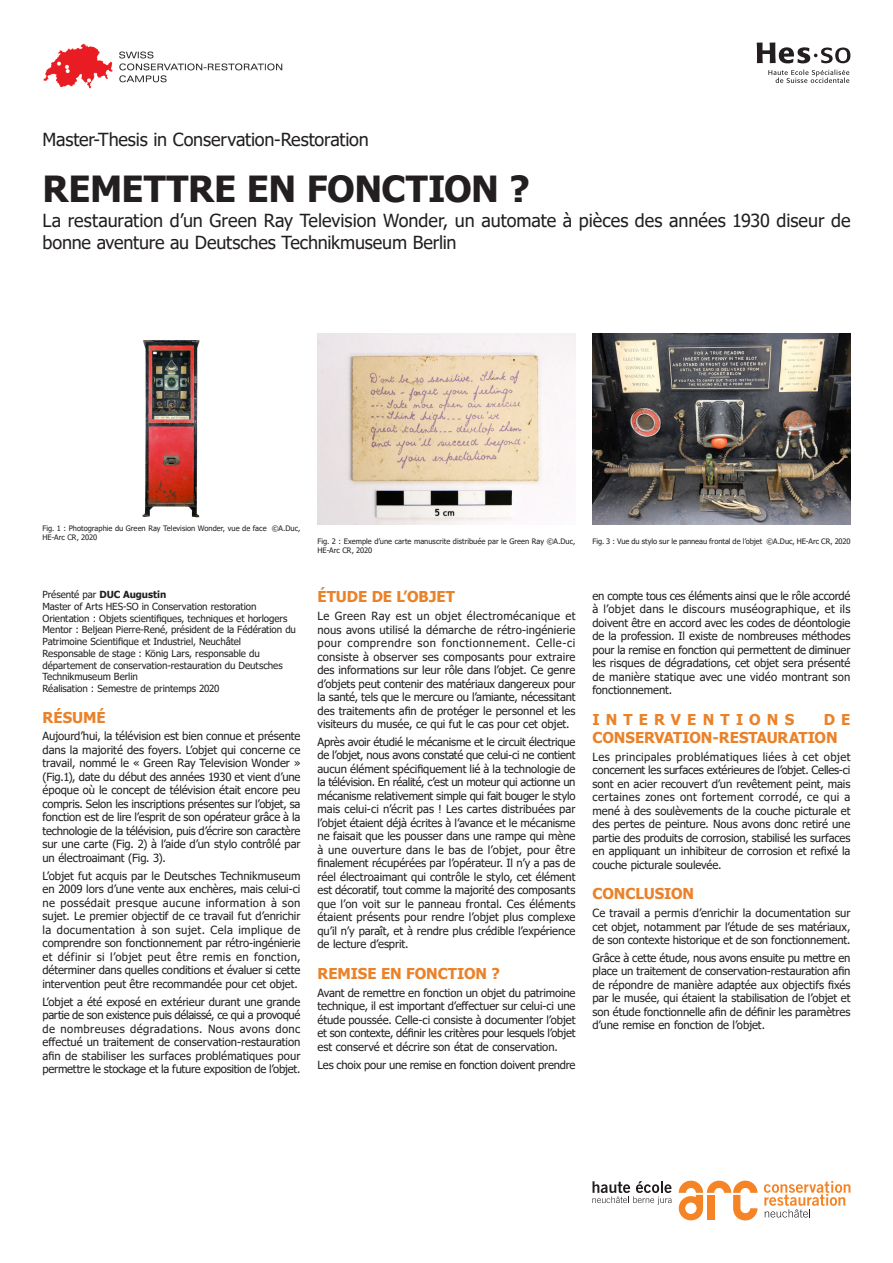
<style>
.page{position:relative;width:893px;height:1263px;background:#fff}
.page>*{position:absolute;margin:0;border:0;box-sizing:border-box;transform-origin:0 0}
.Titre_haut{font:700 36px "Tahoma";letter-spacing:-.01em;color:#231f20}
.Titre_haut-sous-titi{font:18px/21.6px "Tahoma";letter-spacing:-.005em;color:#231f20}
.Titre{font:700 15px/18px "Tahoma";letter-spacing:-.005em;color:#ea822a}
.Titre-2{font:700 15px "Tahoma";letter-spacing:.41em;color:#ea822a}
.t1{font:11.25px/13.5px "Tahoma";letter-spacing:-.01em;color:#231f20;text-align:justify}
.Normal_alignö_gauche{font:9.75px/11.7px "Tahoma";letter-spacing:-.005em;color:#231f20}
.Lögende{font:7.5px/9px "Tahoma";color:#231f20}
.s1{font-weight:700}
</style>
<div class="page">
<svg style="left:679px;top:1180px;width:78px;height:40px"></svg>
<svg style="left:592px;top:1181px;width:79px;height:23px"></svg>
<svg style="left:764px;top:1181px;width:86px;height:36px"></svg>
<svg style="left:768px;top:70px;width:81px;height:13px"></svg>
<svg style="left:757px;top:43px;width:93px;height:20px"></svg>
<img style="left:43px;top:43px;width:240px;height:46px">
<img style="left:592px;top:334px;width:258px;height:191px">
<img style="left:317px;top:334px;width:258px;height:191px">
<img style="left:142px;top:340px;width:58px;height:178px">
<p class="Titre_haut-sous-titi" style="left:43px;top:129px;width:328px">Master-Thesis in Conservation-Restoration</p>
<p class="Titre_haut" style="left:43px;top:163px;width:489px">REMETTRE EN FONCTION ?</p>
<p class="Titre_haut-sous-titi" style="left:43px;top:211px;width:809px">La restauration d’un Green Ray Television Wonder, un automate à pièces des années 1930 diseur de bonne aventure au Deutsches Technikmuseum Berlin</p>
<p class="Lögende" style="left:43px;top:524px;width:259px">Fig. 1 : Photographie du Green Ray Television Wonder, vue de face ©A.Duc,<br>HE-Arc CR, 2020</p>
<p class="Normal_alignö_gauche" style="left:43px;top:589px;width:255px">Présenté par <span class="s1">DUC Augustin<br></span>Master of Arts HES-SO in Conservation restoration Orientation : Objets scientifiques, techniques et horlogers Mentor : Beljean Pierre-René, président de la Fédération du Patrimoine Scientifique et Industriel, Neuchâtel Responsable de stage : König Lars, responsable du département de conservation-restauration du Deutsches Technikmuseum Berlin<br>Réalisation : Semestre de printemps 2020</p>
<p class="Titre" style="left:43px;top:709px;width:65px">RÉSUMÉ</p>
<p class="t1" style="left:43px;top:730px;width:259px">Aujourd’hui, la télévision est bien connue et présente dans la majorité des foyers. L’objet qui concerne ce travail, nommé le « Green Ray Television Wonder » (Fig.1), date du début des années 1930 et vient d’une époque où le concept de télévision était encore peu compris. Selon les inscriptions présentes sur l’objet, sa fonction est de lire l’esprit de son opérateur grâce à la technologie de la télévision, puis d’écrire son caractère sur une carte (Fig. 2) à l’aide d’un stylo contrôlé par un électroaimant (Fig. 3).</p>
<p class="t1" style="left:43px;top:869px;width:259px">L’objet fut acquis par le Deutsches Technikmuseum en 2009 lors d’une vente aux enchères, mais celui-ci ne possédait presque aucune information à son sujet. Le premier objectif de ce travail fut d’enrichir la documentation à son sujet. Cela implique de comprendre son fonctionnement par rétro-ingénierie et définir si l’objet peut être remis en fonction, déterminer dans quelles conditions et évaluer si cette intervention peut être recommandée pour cet objet.</p>
<p class="t1" style="left:43px;top:995px;width:259px">L’objet a été exposé en extérieur durant une grande partie de son existence puis délaissé, ce qui a provoqué de nombreuses dégradations. Nous avons donc effectué un traitement de conservation-restauration afin de stabiliser les surfaces problématiques pour permettre le stockage et la future exposition de l’objet.</p>
<p class="Lögende" style="left:317px;top:537px;width:259px">Fig. 2 : Exemple d’une carte manuscrite distribuée par le Green Ray ©A.Duc,<br>HE-Arc CR, 2020</p>
<p class="Lögende" style="left:592px;top:537px;width:259px">Fig. 3 : Vue du stylo sur le panneau frontal de l’objet ©A.Duc, HE-Arc CR, 2020</p>
<p class="Titre" style="left:317px;top:588px;width:139px">ÉTUDE DE L’OBJET</p>
<p class="t1" style="left:317px;top:610px;width:259px">Le Green Ray est un objet électromécanique et nous avons utilisé la démarche de rétro-ingénierie pour comprendre son fonctionnement. Celle-ci consiste à observer ses composants pour extraire des informations sur leur rôle dans l’objet. Ce genre d’objets peut contenir des matériaux dangereux pour la santé, tels que le mercure ou l’amiante, nécessitant des traitements afin de protéger le personnel et les visiteurs du musée, ce qui fut le cas pour cet objet.</p>
<p class="t1" style="left:317px;top:736px;width:259px">Après avoir étudié le mécanisme et le circuit électrique de l’objet, nous avons constaté que celui-ci ne contient aucun élément spécifiquement lié à la technologie de la télévision. En réalité, c’est un moteur qui actionne un mécanisme relativement simple qui fait bouger le stylo mais celui-ci n’écrit pas ! Les cartes distribuées par l’objet étaient déjà écrites à l’avance et le mécanisme ne faisait que les pousser dans une rampe qui mène à une ouverture dans le bas de l’objet, pour être finalement récupérées par l’opérateur. Il n’y a pas de réel électroaimant qui contrôle le stylo, cet élément est décoratif, tout comme la majorité des composants que l’on voit sur le panneau frontal. Ces éléments étaient présents pour rendre l’objet plus complexe qu’il n’y paraît, et à rendre plus crédible l’expérience de lecture d’esprit.</p>
<p class="Titre" style="left:317px;top:965px;width:184px">REMISE EN FONCTION ?</p>
<p class="t1" style="left:317px;top:987px;width:259px">Avant de remettre en fonction un objet du patrimoine technique, il est important d’effectuer sur celui-ci une étude poussée. Celle-ci consiste à documenter l’objet et son contexte, définir les critères pour lesquels l’objet est conservé et décrire son état de conservation.</p>
<p class="t1" style="left:317px;top:1058px;width:259px">Les choix pour une remise en fonction doivent prendre</p>
<p class="t1" style="left:592px;top:589px;width:259px">en compte tous ces éléments ainsi que le rôle accordé à l’objet dans le discours muséographique, et ils doivent être en accord avec les codes de déontologie de la profession. Il existe de nombreuses méthodes pour la remise en fonction qui permettent de diminuer les risques de dégradations, cet objet sera présenté de manière statique avec une vidéo montrant son fonctionnement.</p>
<p class="Titre-2" style="left:592px;top:709px;width:203px">INTERVENTIONS</p>
<p class="Titre" style="left:592px;top:711px;width:259px;text-indent:231px">D E<br>CONSERVATION-RESTAURATION</p>
<p class="t1" style="left:592px;top:750px;width:259px">Les principales problématiques liées à cet objet concernent les surfaces extérieures de l’objet. Celles-ci sont en acier recouvert d’un revêtement peint, mais certaines zones ont fortement corrodé, ce qui a mené à des soulèvements de la couche picturale et des pertes de peinture. Nous avons donc retiré une partie des produits de corrosion, stabilisé les surfaces en appliquant un inhibiteur de corrosion et refixé la couche picturale soulevée.</p>
<p class="Titre" style="left:592px;top:885px;width:103px">CONCLUSION</p>
<p class="t1" style="left:592px;top:907px;width:259px">Ce travail a permis d’enrichir la documentation sur cet objet, notamment par l’étude de ses matériaux, de son contexte historique et de son fonctionnement.</p>
<p class="t1" style="left:592px;top:951px;width:259px">Grâce à cette étude, nous avons ensuite pu mettre en place un traitement de conservation-restauration afin de répondre de manière adaptée aux objectifs fixés par le musée, qui étaient la stabilisation de l’objet et son étude fonctionnelle afin de définir les paramètres d’une remise en fonction de l’objet.</p>
</div>
